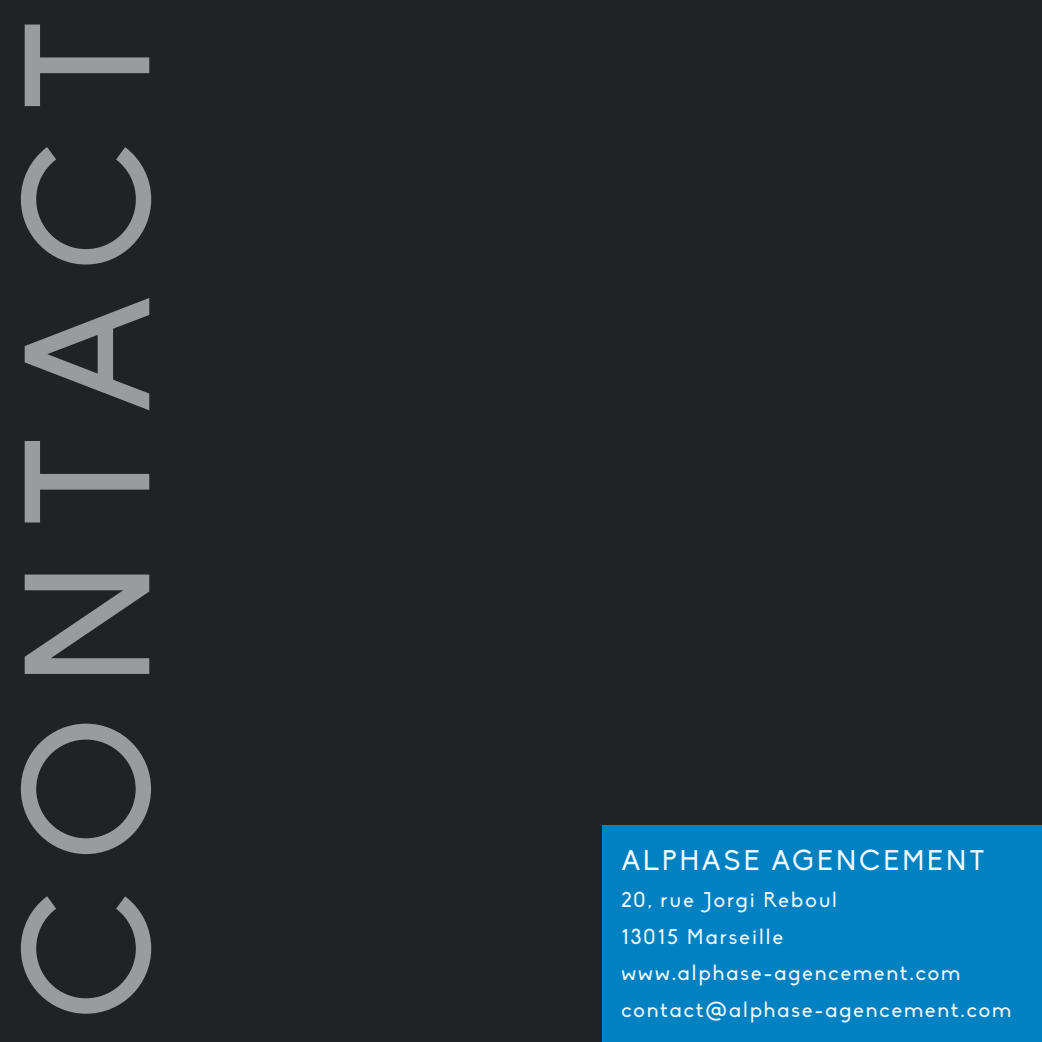
<style>
.page{position:relative;width:1042px;height:1042px;background:#212223}
.page>*{position:absolute;margin:0;border:0;box-sizing:border-box;transform-origin:0 0}
.t1{font:175px "Biko";letter-spacing:.165em;color:#9a9b9d}
.t2{font:28px "Biko";letter-spacing:.1em;color:#fff}
.t3{font:21px/36.8px "Biko";letter-spacing:.1em;color:#fff}
</style>
<div class="page">
<div style="left:603px;top:825px;width:439px;height:217px;background:#0082c2"></div>
<h1 class="t1" style="left:-9px;top:1019px;width:1001px;rotate:-90deg">CONTACT</h1>
<h2 class="t2" style="left:621px;top:845px;width:364px">ALPHASE AGENCEMENT</h2>
<p class="t3" style="left:621px;top:882px;width:391px">20, rue Jorgi Reboul<br>13015 Marseille www.alphase-agencement.com contact@alphase-agencement.com</p>
</div>
